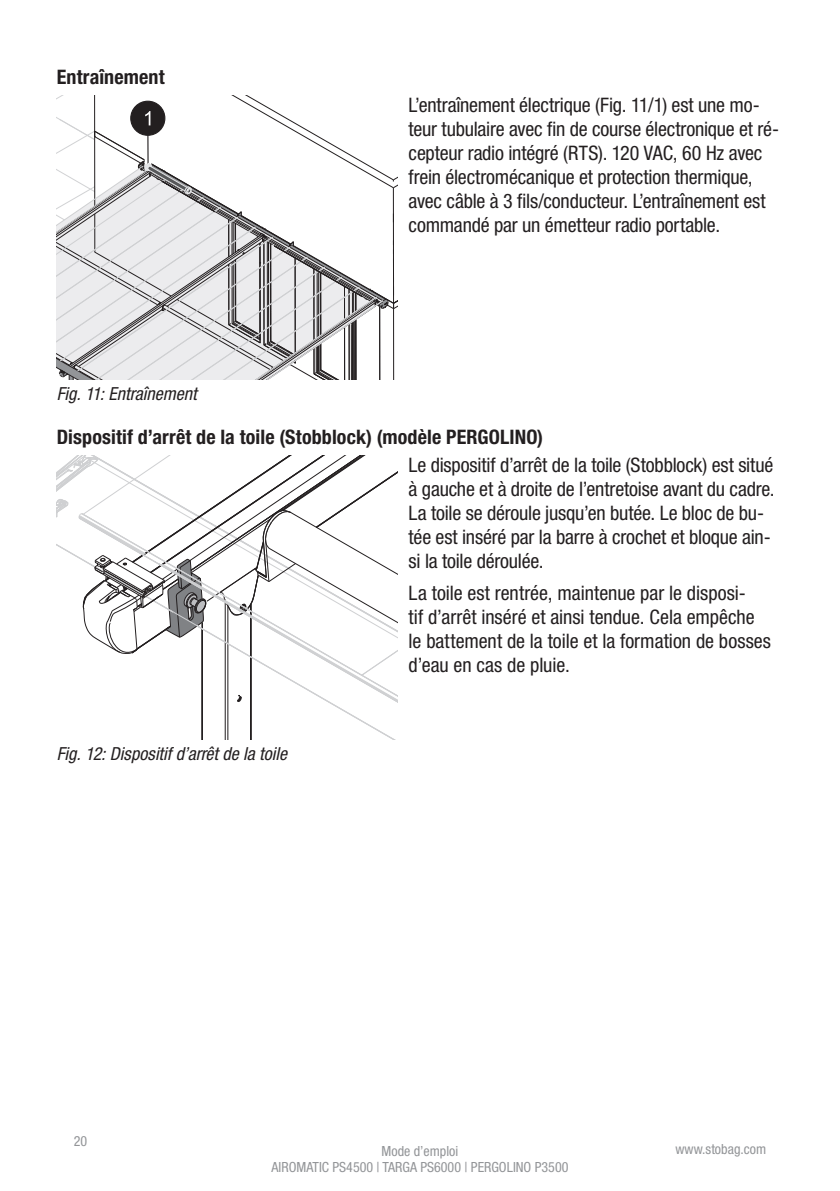
<style>
.page{position:relative;width:840px;height:1191px;background:#fff}
.page>*{position:absolute;margin:0;border:0;box-sizing:border-box;transform-origin:0 0}
.t1{font:condensed 20px/24px "Helvetica Neue LT Pro";letter-spacing:-.01em;color:#231f20}
.t2{font:700 condensed 20px "Helvetica Neue LT Pro";letter-spacing:.005em;color:#231f20}
.t3{font:italic condensed 18px "Helvetica Neue LT Pro";color:#231f20}
.t4{font:condensed 14px/16.8px "Helvetica Neue LT Pro";color:#939598;text-align:center}
</style>
<div class="page">
<svg style="left:57px;top:96px;width:340px;height:283px"></svg>
<svg style="left:57px;top:456px;width:340px;height:283px"></svg>
<p class="t2" style="left:57px;top:65px;width:109px">Entraînement</p>
<p class="t3" style="left:57px;top:383px;width:141px">Fig. 11: Entraînement</p>
<p class="t1" style="left:408px;top:93px;width:372px">L’entraînement électrique (Fig. 11/1) est une mo&shy;teur tubulaire avec fin de course électronique et ré&shy;cepteur radio intégré (RTS). 120 VAC, 60 Hz avec frein électromécanique et protection thermique, avec câble à 3 fils/conducteur. L’entraînement est commandé par un émetteur radio portable.</p>
<p class="t2" style="left:57px;top:425px;width:487px">Dispositif d’arrêt de la toile (Stobblock) (modèle PERGOLINO)</p>
<p class="t3" style="left:57px;top:743px;width:232px">Fig. 12: Dispositif d’arrêt de la toile</p>
<p class="t1" style="left:408px;top:453px;width:367px">Le dispositif d’arrêt de la toile (Stobblock) est situé à gauche et à droite de l’entretoise avant du cadre.<br>La toile se déroule jusqu’en butée. Le bloc de bu&shy;tée est inséré par la barre à crochet et bloque ain&shy;si la toile déroulée.</p>
<p class="t1" style="left:408px;top:581px;width:364px">La toile est rentrée, maintenue par le disposi-<br>tif d’arrêt inséré et ainsi tendue. Cela empêche le battement de la toile et la formation de bosses d’eau en cas de pluie.</p>
<p class="t4" style="left:74px;top:1132px;width:15px">20</p>
<p class="t4" style="left:271px;top:1142px;width:298px">Mode d’emploi<br>AIROMATIC PS4500 | TARGA PS6000 | PERGOLINO P3500</p>
<p class="t4" style="left:675px;top:1140px;width:92px">www.stobag.com</p>
</div>
